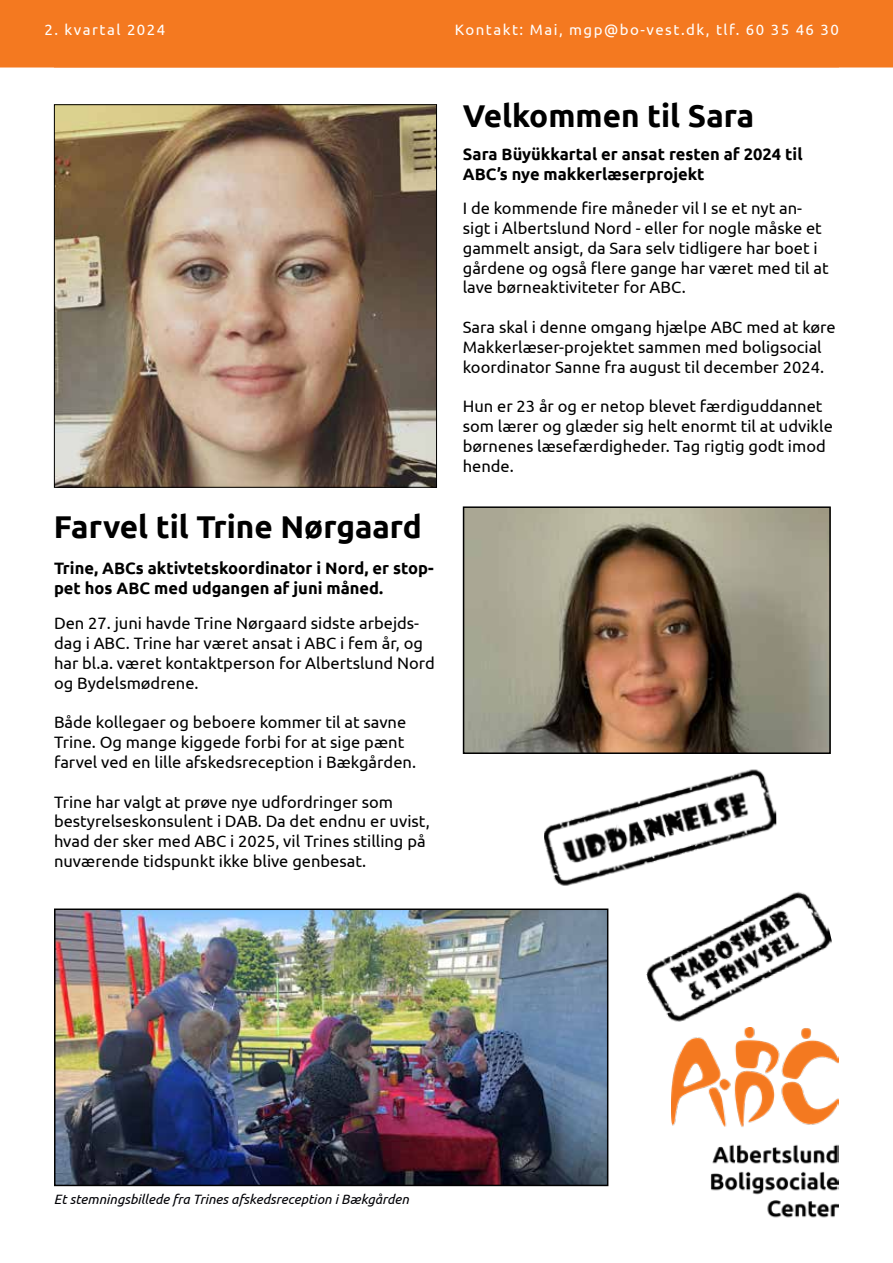
<style>
.page{position:relative;width:893px;height:1263px;background:#fff}
.page>*{position:absolute;margin:0;border:0;box-sizing:border-box;transform-origin:0 0}
.t1{font:700 31.5px "Ubuntu";color:#000}
.t2{font:16.5px/19.8px "Ubuntu";color:#000}
.t3{font:700 16.5px/19.8px "Ubuntu";color:#000}
.t4{font:15px "Ubuntu";letter-spacing:.1em;color:#fff}
.t5{font:italic 13.5px "Ubuntu";color:#000005}
</style>
<div class="page">
<div style="left:0;top:0;width:893px;height:68px;background:#f47920"></div>
<img style="left:672px;top:1030px;width:167px;height:188px">
<img style="left:57px;top:911px;width:548px;height:272px">
<div style="left:54px;top:908px;width:554px;height:278px;border:2px solid #000"></div>
<img style="left:646px;top:891px;width:186px;height:139px">
<img style="left:56px;top:106px;width:379px;height:380px">
<div style="left:54px;top:104px;width:383px;height:384px;border:1px solid #000"></div>
<img style="left:466px;top:509px;width:362px;height:242px">
<div style="left:463px;top:506px;width:368px;height:248px;border:2px solid #000"></div>
<img style="left:544px;top:769px;width:233px;height:117px">
<p class="t4" style="left:44px;top:20px;width:122px">2. kvartal 2024</p>
<p class="t4" style="left:455px;top:20px;width:386px">Kontakt: Mai, mgp@bo-vest.dk, tlf. 60 35 46 30</p>
<h1 class="t1" style="left:54px;top:508px;width:369px">Farvel til Trine Nørgaard</h1>
<p class="t3" style="left:54px;top:558px;width:381px">Trine, ABCs aktivtetskoordinator i Nord, er stop&shy;pet hos ABC med udgangen af juni måned.</p>
<p class="t2" style="left:54px;top:613px;width:382px">Den 27. juni havde Trine Nørgaard sidste arbejds&shy;dag i ABC. Trine har været ansat i ABC i fem år, og har bl.a. været kontaktperson for Albertslund Nord og Bydelsmødrene.</p>
<p class="t2" style="left:54px;top:712px;width:364px">Både kollegaer og beboere kommer til at savne<br>Trine. Og mange kiggede forbi for at sige pænt farvel ved en lille afskedsreception i Bækgården.</p>
<p class="t2" style="left:54px;top:791px;width:377px">Trine har valgt at prøve nye udfordringer som bestyrelseskonsulent i DAB. Da det endnu er uvist, hvad der sker med ABC i 2025, vil Trines stilling på nuværende tidspunkt ikke blive genbesat.</p>
<h1 class="t1" style="left:463px;top:97px;width:293px">Velkommen til Sara</h1>
<p class="t3" style="left:463px;top:144px;width:341px">Sara Büyükkartal er ansat resten af 2024 til<br>ABC’s nye makkerlæserprojekt</p>
<p class="t2" style="left:463px;top:198px;width:367px">I de kommende fire måneder vil I se et nyt an&shy;sigt i Albertslund Nord - eller for nogle måske et gammelt ansigt, da Sara selv tidligere har boet i gårdene og også flere gange har været med til at lave børneaktiviteter for ABC.</p>
<p class="t2" style="left:463px;top:317px;width:374px">Sara skal i denne omgang hjælpe ABC med at køre<br>Makkerlæser-projektet sammen med boligsocial koordinator Sanne fra august til december 2024.</p>
<p class="t2" style="left:463px;top:396px;width:372px">Hun er 23 år og er netop blevet færdiguddannet som lærer og glæder sig helt enormt til at udvikle børnenes læsefærdigheder. Tag rigtig godt imod hende.</p>
<p class="t5" style="left:54px;top:1191px;width:357px">Et stemningsbillede fra Trines afskedsreception i Bækgården</p>
</div>
